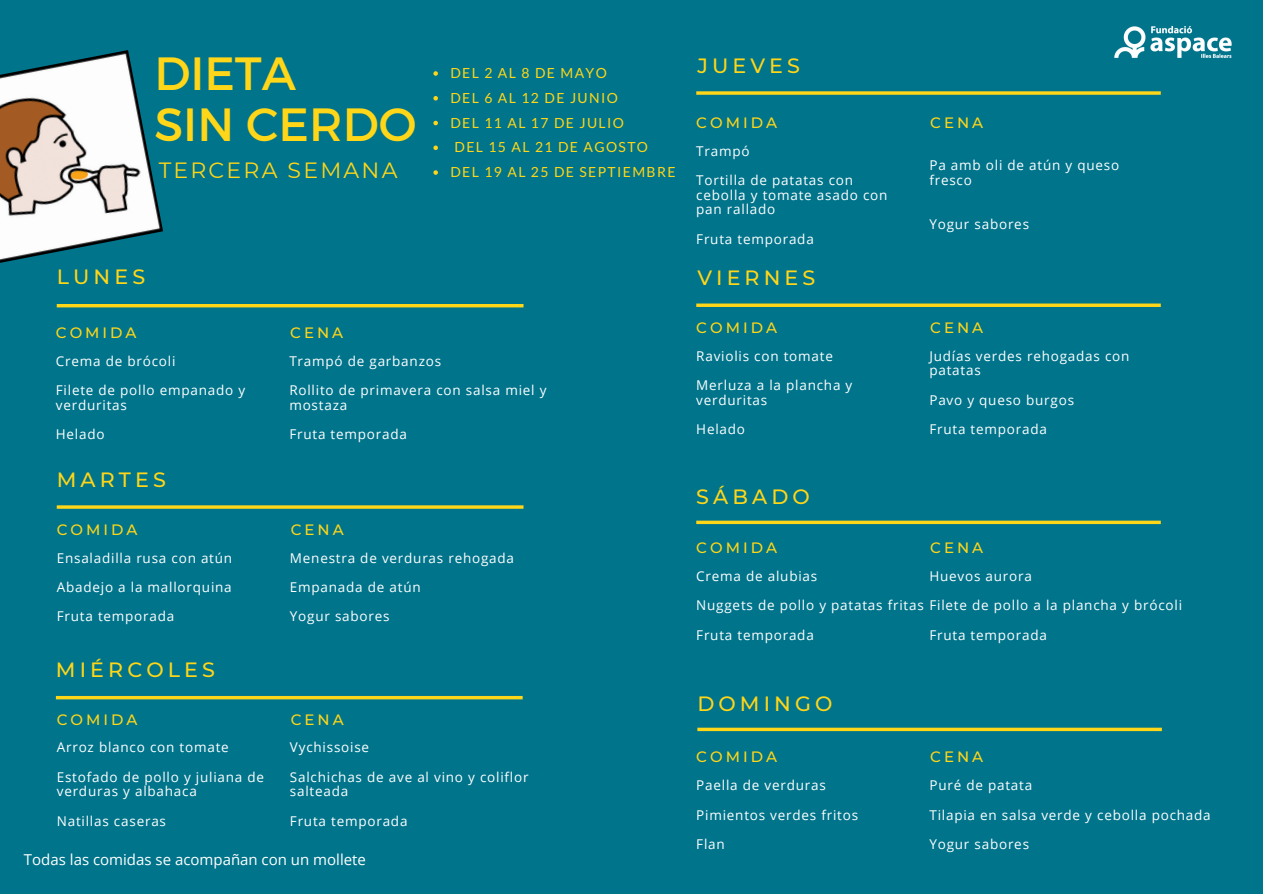
<style>
.page{position:relative;width:1263px;height:894px;background:#fff}
.page>*{position:absolute;margin:0;border:0;box-sizing:border-box;transform-origin:0 0}
.t1{font:46.5px "Montserrat";color:#ffd618}
.t2{font:22.05px "Montserrat";letter-spacing:.1em;color:#ffd618}
.t3{font:500 20.55px "Montserrat";letter-spacing:.2em;color:#ffd618}
.t4{font:500 15px "Montserrat";letter-spacing:.2em;color:#ffd618}
.t5{font:15px "Open Sans";color:#fff}
.t6{font:13.95px "Lato";letter-spacing:.1em;color:#ffd618}
.t7{font:13.5px/14.5px "Open Sans";letter-spacing:.06em;color:#fff}
</style>
<div class="page">
<div style="left:0;top:0;width:1263px;height:893px;background:#00748b"></div>
<svg style="left:57px;top:304px;width:466px;height:3px"></svg>
<svg style="left:57px;top:505px;width:466px;height:3px"></svg>
<svg style="left:56px;top:695px;width:467px;height:4px"></svg>
<svg style="left:696px;top:303px;width:465px;height:4px;background:#dbc727"></svg>
<svg style="left:696px;top:520px;width:465px;height:4px;background:#d6c62a"></svg>
<svg style="left:697px;top:727px;width:465px;height:4px;background:#d3c52b"></svg>
<img style="left:1114px;top:26px;width:118px;height:32px">
<img style="left:0;top:50px;width:163px;height:213px">
<svg style="left:433px;top:71px;width:5px;height:5px"></svg>
<svg style="left:433px;top:96px;width:5px;height:4px"></svg>
<svg style="left:433px;top:121px;width:5px;height:4px"></svg>
<svg style="left:433px;top:145px;width:5px;height:5px"></svg>
<svg style="left:433px;top:170px;width:5px;height:5px"></svg>
<svg style="left:696px;top:91px;width:465px;height:4px;background:#dbc727"></svg>
<p class="t1" style="left:154px;top:43px;width:143px">DIETA</p>
<p class="t1" style="left:154px;top:94px;width:264px">SIN CERDO</p>
<p class="t2" style="left:159px;top:157px;width:240px">TERCERA SEMANA</p>
<p class="t3" style="left:57px;top:264px;width:90px">LUNES</p>
<p class="t6" style="left:450px;top:64px;width:158px">DEL 2 AL 8 DE MAYO</p>
<p class="t6" style="left:450px;top:89px;width:169px">DEL 6 AL 12 DE JUNIO</p>
<p class="t6" style="left:450px;top:114px;width:175px">DEL 11 AL 17 DE JULIO</p>
<p class="t6" style="left:454px;top:138px;width:195px">DEL 15 AL 21 DE AGOSTO</p>
<p class="t6" style="left:450px;top:163px;width:227px">DEL 19 AL 25 DE SEPTIEMBRE</p>
<p class="t4" style="left:56px;top:323px;width:82px">COMIDA</p>
<p class="t4" style="left:290px;top:323px;width:55px">CENA</p>
<p class="t7" style="left:289px;top:353px;width:153px">Trampó de garbanzos</p>
<p class="t7" style="left:289px;top:383px;width:259px">Rollito de primavera con salsa miel y mostaza</p>
<p class="t7" style="left:289px;top:426px;width:119px">Fruta temporada</p>
<p class="t7" style="left:56px;top:353px;width:121px">Crema de brócoli</p>
<p class="t7" style="left:56px;top:383px;width:191px">Filete de pollo empanado y verduritas</p>
<p class="t7" style="left:56px;top:426px;width:50px">Helado</p>
<p class="t3" style="left:57px;top:466px;width:111px">MARTES</p>
<p class="t4" style="left:57px;top:520px;width:82px">COMIDA</p>
<p class="t4" style="left:291px;top:520px;width:55px">CENA</p>
<p class="t7" style="left:290px;top:550px;width:226px">Menestra de verduras rehogada</p>
<p class="t7" style="left:290px;top:579px;width:132px">Empanada de atún</p>
<p class="t7" style="left:290px;top:608px;width:101px">Yogur sabores</p>
<p class="t7" style="left:57px;top:550px;width:177px">Ensaladilla rusa con atún</p>
<p class="t7" style="left:57px;top:579px;width:176px">Abadejo a la mallorquina</p>
<p class="t7" style="left:57px;top:608px;width:119px">Fruta temporada</p>
<p class="t3" style="left:56px;top:657px;width:160px">MIÉRCOLES</p>
<p class="t4" style="left:57px;top:709px;width:82px">COMIDA</p>
<p class="t4" style="left:291px;top:709px;width:55px">CENA</p>
<p class="t7" style="left:290px;top:739px;width:81px">Vychissoise</p>
<p class="t7" style="left:290px;top:769px;width:240px">Salchichas de ave al vino y coliflor salteada</p>
<p class="t7" style="left:290px;top:812px;width:119px">Fruta temporada</p>
<p class="t5" style="left:24px;top:849px;width:343px">Todas las comidas se acompañan con un mollete</p>
<p class="t7" style="left:57px;top:739px;width:173px">Arroz blanco con tomate</p>
<p class="t7" style="left:57px;top:769px;width:209px">Estofado de pollo y juliana de verduras y albahaca</p>
<p class="t7" style="left:57px;top:812px;width:111px">Natillas caseras</p>
<p class="t3" style="left:697px;top:53px;width:104px">JUEVES</p>
<p class="t4" style="left:696px;top:113px;width:82px">COMIDA</p>
<p class="t4" style="left:930px;top:113px;width:55px">CENA</p>
<p class="t7" style="left:929px;top:158px;width:191px">Pa amb oli de atún y queso fresco</p>
<p class="t7" style="left:929px;top:216px;width:101px">Yogur sabores</p>
<p class="t7" style="left:696px;top:143px;width:55px">Trampó</p>
<p class="t7" style="left:696px;top:172px;width:193px">Tortilla de patatas con cebolla y tomate asado con pan rallado</p>
<p class="t7" style="left:696px;top:231px;width:119px">Fruta temporada</p>
<p class="t3" style="left:697px;top:265px;width:120px">VIERNES</p>
<p class="t4" style="left:696px;top:318px;width:82px">COMIDA</p>
<p class="t4" style="left:930px;top:318px;width:55px">CENA</p>
<p class="t7" style="left:929px;top:348px;width:201px">Judías verdes rehogadas con patatas</p>
<p class="t7" style="left:929px;top:392px;width:146px">Pavo y queso burgos</p>
<p class="t7" style="left:929px;top:421px;width:119px">Fruta temporada</p>
<p class="t7" style="left:696px;top:348px;width:138px">Raviolis con tomate</p>
<p class="t7" style="left:696px;top:377px;width:158px">Merluza a la plancha y verduritas</p>
<p class="t7" style="left:696px;top:421px;width:50px">Helado</p>
<p class="t3" style="left:696px;top:483px;width:115px">SÁBADO</p>
<p class="t4" style="left:696px;top:538px;width:82px">COMIDA</p>
<p class="t4" style="left:930px;top:538px;width:55px">CENA</p>
<p class="t7" style="left:929px;top:568px;width:104px">Huevos aurora</p>
<p class="t7" style="left:696px;top:568px;width:123px">Crema de alubias</p>
<p class="t7" style="left:696px;top:597px;width:487px">Nuggets de pollo y patatas fritas Filete de pollo a la plancha y brócoli</p>
<p class="t7" style="left:696px;top:627px;width:119px">Fruta temporada</p>
<p class="t7" style="left:929px;top:627px;width:119px">Fruta temporada</p>
<p class="t3" style="left:697px;top:690px;width:137px">DOMINGO</p>
<p class="t4" style="left:696px;top:747px;width:82px">COMIDA</p>
<p class="t4" style="left:930px;top:747px;width:55px">CENA</p>
<p class="t7" style="left:929px;top:777px;width:104px">Puré de patata</p>
<p class="t7" style="left:929px;top:806px;width:283px">Tilapia en salsa verde y cebolla pochada</p>
<p class="t7" style="left:929px;top:836px;width:101px">Yogur sabores</p>
<p class="t7" style="left:696px;top:777px;width:131px">Paella de verduras</p>
<p class="t7" style="left:696px;top:806px;width:163px">Pimientos verdes fritos</p>
<p class="t7" style="left:696px;top:836px;width:30px">Flan</p>
</div>
